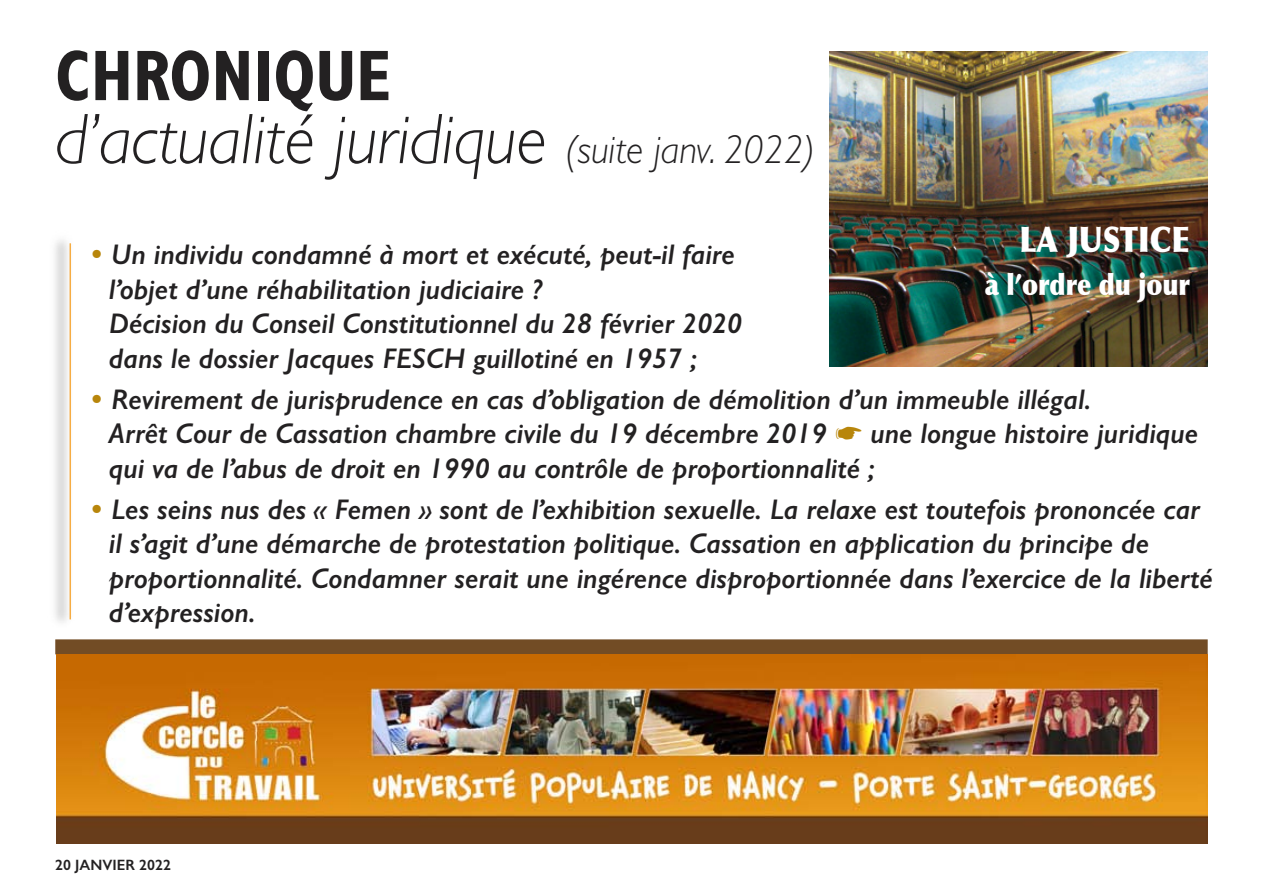
<style>
.page{position:relative;width:1263px;height:893px;background:#fff}
.page>*{position:absolute;margin:0;border:0;box-sizing:border-box;transform-origin:0 0}
.t1{font:italic 300 72px/63px "Gill Sans";color:#232122;scale:.95 1}
.t2{font:900 35.4px "Optima";color:#fff;scale:.85 1}
.t3{font:900 29.25px "Optima";color:#fff;scale:.85 1}
.t4{font:italic 600 28.5px/34.5px "Gill Sans";color:#232122}
.t5{font:600 15px "Gill Sans";color:#232122}
.s1{font-weight:700;font-style:normal;font-stretch:condensed}
.s2{font-size:40.5px}
.s3{font-weight:700;font-style:normal;font-stretch:condensed;color:#b8860b}
.s4{color:#b8860b}
.s5{font-size:27.75px}
</style>
<div class="page">
<div style="left:55px;top:639px;width:1153px;height:15px;background:#724c25"></div>
<img style="left:56px;top:655px;width:1152px;height:188px">
<hr style="left:70px;top:243px;width:1px;height:376px;background:#f6ac43">
<img style="left:829px;top:51px;width:379px;height:316px">
<h1 class="t1" style="left:55px;top:51px;width:801px"><span class="s1">CHRONIQUE<br></span>d’actualité juridique <span class="s2">(suite janv. 2022)</span></h1>
<p class="t2" style="left:1019px;top:225px;width:202px">LA JUSTICE</p>
<p class="t3" style="left:985px;top:273px;width:243px">à l’ordre du jour</p>
<p class="t4" style="left:109px;top:237px;width:635px;text-indent:-17px"><span class="s3">•</span> Un individu condamné à mort et exécuté, peut-il faire l’objet d’une réhabilitation judiciaire ?<br>Décision du Conseil Constitutionnel du 28 février 2020 dans le dossier Jacques FESCH guillotiné en 1957 ;</p>
<p class="t4" style="left:109px;top:382px;width:1091px;text-indent:-17px"><span class="s3">•</span> Revirement de jurisprudence en cas d’obligation de démolition d’un immeuble illégal.<br>Arrêt Cour de Cassation chambre civile du 19 décembre 2019 <span class="s4">☛</span> une longue histoire juridique qui va de l’abus de droit en 1990 au contrôle de proportionnalité ;</p>
<p class="t4" style="left:109px;top:491px;width:1106px;text-indent:-17px"><span class="s3">•</span> Les seins nus des <span class="s5">«</span> Femen <span class="s5">»</span> sont de l’exhibition sexuelle. La relaxe est toutefois prononcée car il s’agit d’une démarche de protestation politique. Cassation en application du principe de proportionnalité. Condamner serait une ingérence disproportionnée dans l’exercice de la liberté d’expression.</p>
<p class="t5" style="left:55px;top:856px;width:117px">20 JANVIER 2022</p>
</div>
